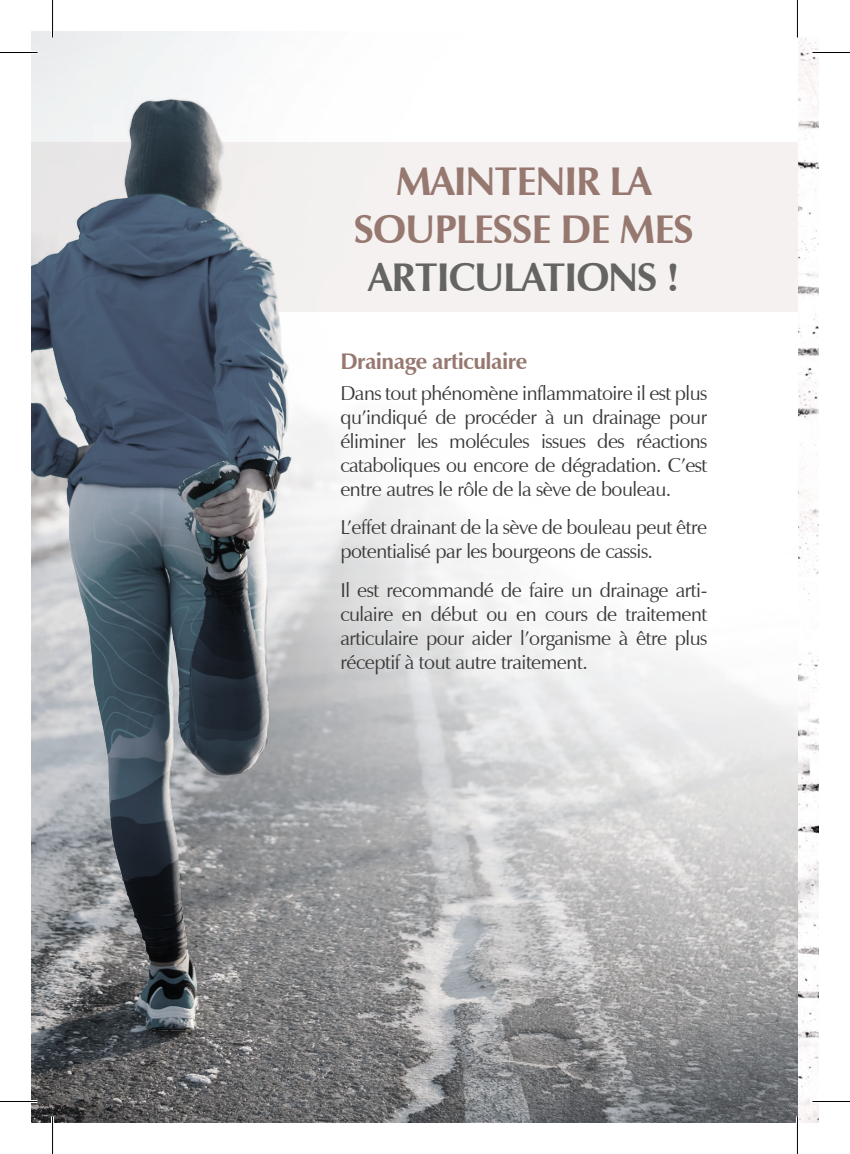
<style>
.page{position:relative;width:850px;height:1154px;background:#fff}
.page>*{position:absolute;margin:0;border:0;box-sizing:border-box;transform-origin:0 0}
.t1{font:700 40px/48px "Zapf Humanist 601 BT";letter-spacing:-.025em;color:#967870;text-align:center}
.t2{font:700 40px "Zapf Humanist 601 BT";letter-spacing:-.025em;color:#646463}
.t3{font:700 22.5px "Zapf Humanist 601 BT";letter-spacing:-.025em;color:#967870}
.t4{font:20px/24px "Zapf Humanist 601 BT";letter-spacing:-.025em;color:#3a3938;text-align:justify}
</style>
<div class="page">
<img style="left:797px;top:38px;width:21px;height:538px">
<img style="left:797px;top:588px;width:21px;height:535px">
<img style="left:31px;top:31px;width:766px;height:1092px">
<svg style="left:31px;top:143px;width:766px;height:169px;fill:#f4f1f0"></svg>
<hr style="left:0;top:51px;width:38px;height:3px;background:#fff">
<hr style="left:812px;top:51px;width:37px;height:3px;background:#fff">
<hr style="left:0;top:1100px;width:38px;height:3px;background:#fff">
<hr style="left:812px;top:1100px;width:37px;height:3px;background:#fff">
<hr style="left:51px;top:0;width:3px;height:38px;background:#fff">
<hr style="left:51px;top:1116px;width:3px;height:38px;background:#fff">
<hr style="left:795px;top:0;width:3px;height:38px;background:#fff">
<hr style="left:795px;top:1116px;width:3px;height:38px;background:#fff">
<hr style="left:0;top:52px;width:38px;height:1px;background:#000">
<hr style="left:812px;top:52px;width:37px;height:1px;background:#000">
<hr style="left:0;top:1101px;width:38px;height:1px;background:#000">
<hr style="left:812px;top:1101px;width:37px;height:1px;background:#000">
<hr style="left:52px;top:0;width:1px;height:38px;background:#000">
<hr style="left:52px;top:1116px;width:1px;height:38px;background:#000">
<hr style="left:796px;top:0;width:1px;height:38px;background:#000">
<hr style="left:796px;top:1116px;width:1px;height:38px;background:#000">
<h1 class="t1" style="left:354px;top:157px;width:341px">MAINTENIR LA<br>SOUPLESSE DE MES</h1>
<h1 class="t2" style="left:368px;top:252px;width:313px">ARTICULATIONS !</h1>
<p class="t3" style="left:340px;top:347px;width:188px">Drainage articulaire</p>
<p class="t4" style="left:340px;top:381px;width:368px">Dans tout phénomène inflammatoire il est plus qu’indiqué de procéder à un drainage pour éliminer les molécules issues des réactions cataboliques ou encore de dégradation. C’est entre autres le rôle de la sève de bouleau.</p>
<p class="t4" style="left:340px;top:515px;width:368px">L’effet drainant de la sève de bouleau peut être potentialisé par les bourgeons de cassis.</p>
<p class="t4" style="left:340px;top:578px;width:368px">Il est recommandé de faire un drainage arti&shy;culaire en début ou en cours de traitement articulaire pour aider l’organisme à être plus réceptif à tout autre traitement.</p>
</div>
